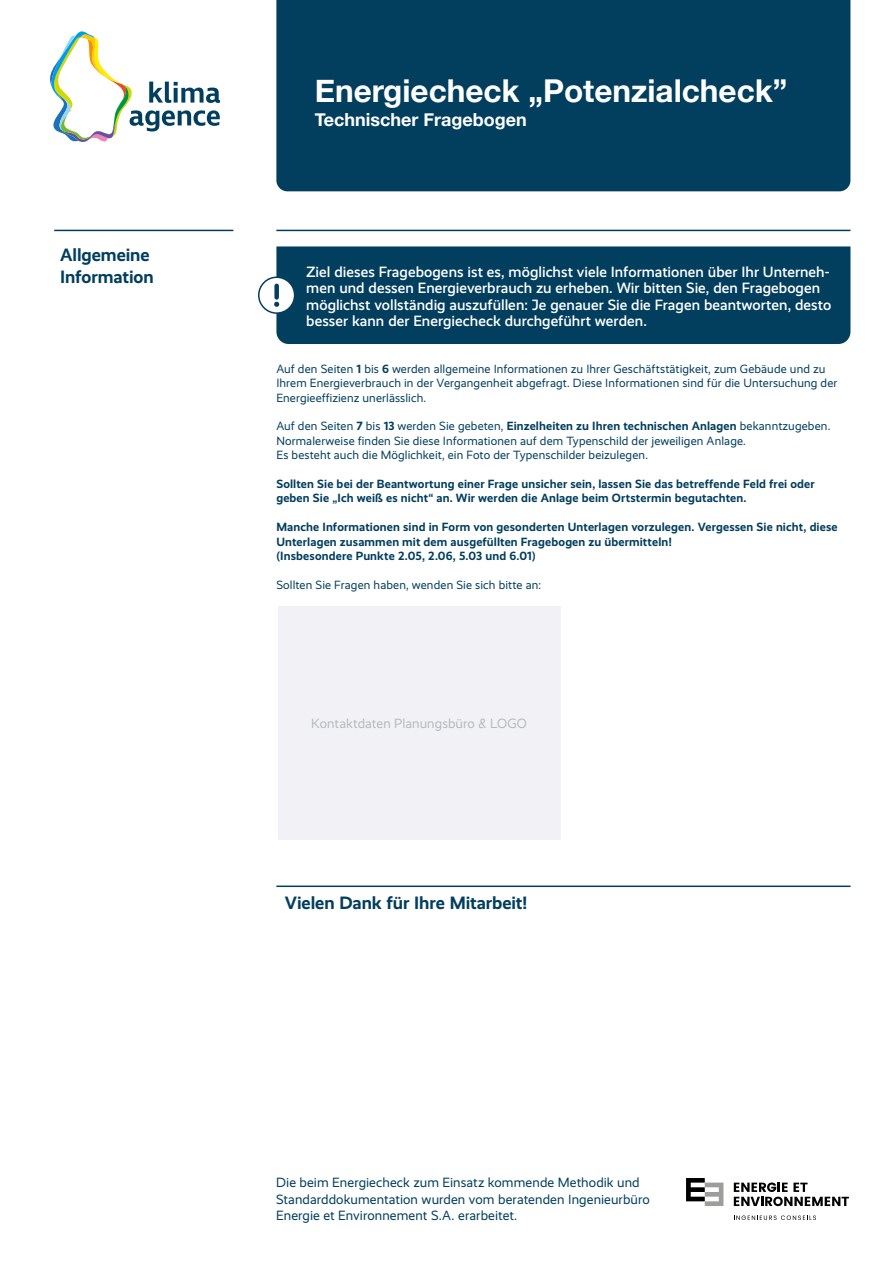
<style>
.page{position:relative;width:893px;height:1263px;background:#fff}
.page>*{position:absolute;margin:0;border:0;box-sizing:border-box;transform-origin:0 0}
.t1{font:700 31.5px "Helvetica Neue";color:#fff}
.t2{font:700 18px/21.6px "Realist";letter-spacing:-.005em;color:#023e5e}
.t3{font:700 18px "Helvetica Neue";color:#fff}
.t4{font:500 15px/16.5px "Realist";color:#fff}
.t5{font:13.5px/16.5px "Realist";letter-spacing:.005em;color:#023e5e}
.t6{font:13.5px "Realist";letter-spacing:.005em;color:#b5babf}
.t7{font:12px/14.4px "Realist";letter-spacing:.01em;color:#023e5e}
.t8{font:700 12px/14.4px "Realist";letter-spacing:.01em;color:#023e5e}
.s1{font-weight:700}
</style>
<div class="page">
<hr style="left:54px;top:230px;width:179px;height:1px;background:#023e5e">
<hr style="left:276px;top:230px;width:574px;height:1px;background:#023e5e">
<div style="left:276px;top:246px;width:574px;height:98px;background:#023e5e"></div>
<div style="left:259px;top:277px;width:36px;height:36px;background:#fff;border-radius:50%"></div>
<div style="left:274px;top:286px;width:5px;height:11px;background:#023e5e"></div>
<svg style="left:274px;top:302px;width:5px;height:5px"></svg>
<div style="left:258px;top:276px;width:37px;height:38px;border:2px solid #023e5e;border-radius:50%"></div>
<div style="left:278px;top:606px;width:282px;height:233px;background:#f2f2f6"></div>
<hr style="left:276px;top:885px;width:574px;height:2px;background:#023e5e">
<div style="left:276px;top:0;width:574px;height:191px;background:#023e5e"></div>
<svg style="left:50px;top:31px;width:170px;height:111px"></svg>
<svg style="left:734px;top:1182px;width:115px;height:24px"></svg>
<svg style="left:734px;top:1215px;width:82px;height:5px"></svg>
<svg style="left:687px;top:1178px;width:36px;height:28px"></svg>
<h2 class="t2" style="left:60px;top:244px;width:95px">Allgemeine<br>Information</h2>
<h1 class="t1" style="left:315px;top:66px;width:474px">Energiecheck „Potenzialcheck”</h1>
<h2 class="t3" style="left:315px;top:105px;width:214px">Technischer Fragebogen</h2>
<p class="t4" style="left:306px;top:263px;width:527px">Ziel dieses Fragebogens ist es, möglichst viele Informationen über Ihr Unterneh&shy;men und dessen Energieverbrauch zu erheben. Wir bitten Sie, den Fragebogen möglichst vollständig auszufüllen: Je genauer Sie die Fragen beantworten, desto besser kann der Energiecheck durchgeführt werden.</p>
<p class="t7" style="left:276px;top:362px;width:562px">Auf den Seiten <span class="s1">1</span> bis <span class="s1">6</span> werden allgemeine Informationen zu Ihrer Geschäftstätigkeit, zum Gebäude und zu<br>Ihrem Energieverbrauch in der Vergangenheit abgefragt. Diese Informationen sind für die Untersuchung der<br>Energieeffizienz unerlässlich.</p>
<p class="t7" style="left:276px;top:419px;width:555px">Auf den Seiten <span class="s1">7</span> bis <span class="s1">13</span> werden Sie gebeten, <span class="s1">Einzelheiten zu Ihren technischen Anlagen</span> bekanntzugeben.<br>Normalerweise finden Sie diese Informationen auf dem Typenschild der jeweiligen Anlage.<br>Es besteht auch die Möglichkeit, ein Foto der Typenschilder beizulegen.</p>
<p class="t8" style="left:276px;top:477px;width:540px">Sollten Sie bei der Beantwortung einer Frage unsicher sein, lassen Sie das betreffende Feld frei oder geben Sie „Ich weiß es nicht“ an. Wir werden die Anlage beim Ortstermin begutachten.</p>
<p class="t8" style="left:276px;top:520px;width:563px">Manche Informationen sind in Form von gesonderten Unterlagen vorzulegen. Vergessen Sie nicht, diese<br>Unterlagen zusammen mit dem ausgefüllten Fragebogen zu übermitteln!<br>(Insbesondere Punkte 2.05, 2.06, 5.03 und 6.01)</p>
<p class="t7" style="left:276px;top:578px;width:266px">Sollten Sie Fragen haben, wenden Sie sich bitte an:</p>
<p class="t6" style="left:311px;top:715px;width:217px">Kontaktdaten Planungsbüro &amp; LOGO</p>
<h2 class="t2" style="left:285px;top:892px;width:244px">Vielen Dank für Ihre Mitarbeit!</h2>
<p class="t5" style="left:276px;top:1175px;width:375px">Die beim Energiecheck zum Einsatz kommende Methodik und<br>Standarddokumentation wurden vom beratenden Ingenieurbüro<br>Energie et Environnement S.A. erarbeitet.</p>
</div>
